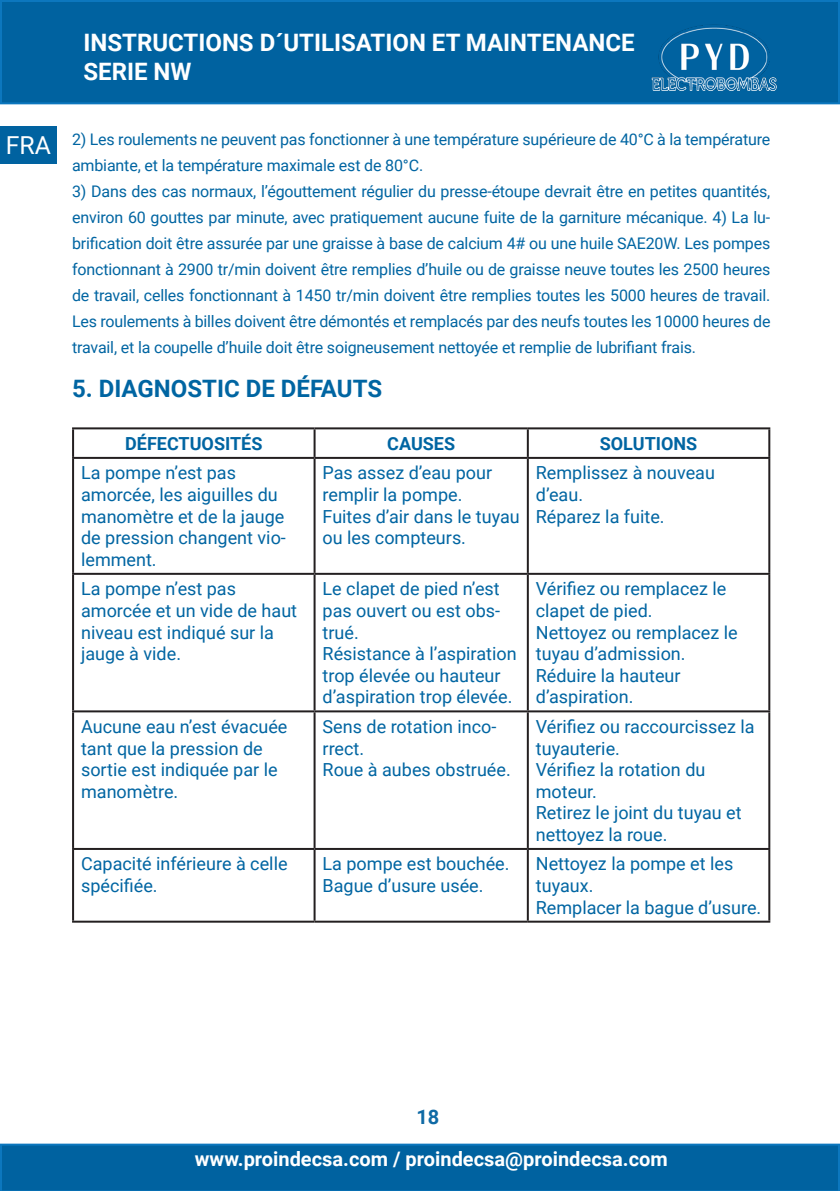
<style>
.page{position:relative;width:840px;height:1191px;background:#fff}
.page>*{position:absolute;margin:0;border:0;box-sizing:border-box;transform-origin:0 0}
.t1{font:700 24px/28.8px "Roboto";color:#fff}
.t2{font:700 24px "Roboto";color:#0065a2}
.t3{font:700 20px "Roboto";color:#fff}
.t4{font:700 20px "Roboto";color:#0f6aa5}
.t5{font:18px/21.6px "Roboto";color:#0065a2}
.t6{font:700 18px "Roboto";color:#0065a2}
.t7{font:16px/26px "Roboto";letter-spacing:-.01em;color:#0065a2}
.s1{font-size:24.8px;color:#fff}
</style>
<div class="page">
<div style="left:0;top:0;width:839px;height:104px;background:#0062a0;border:2px solid #0c77be"></div>
<svg style="left:0;top:1143px;width:839px;height:48px;background:#0465a2"></svg>
<img style="left:651px;top:24px;width:126px;height:67px">
<div style="left:0;top:126px;width:57px;height:37px;background:#0062a0"></div>
<hr style="left:72px;top:427px;width:242px;height:2px;background:#231f20">
<hr style="left:72px;top:429px;width:2px;height:28px;background:#231f20">
<hr style="left:314px;top:427px;width:213px;height:2px;background:#231f20">
<hr style="left:313px;top:429px;width:2px;height:28px;background:#231f20">
<hr style="left:527px;top:427px;width:242px;height:2px;background:#231f20">
<hr style="left:526px;top:429px;width:2px;height:28px;background:#231f20">
<hr style="left:767px;top:429px;width:2px;height:28px;background:#231f20">
<hr style="left:72px;top:457px;width:242px;height:2px;background:#231f20">
<hr style="left:72px;top:459px;width:2px;height:114px;background:#231f20">
<hr style="left:314px;top:457px;width:213px;height:2px;background:#231f20">
<hr style="left:313px;top:459px;width:2px;height:114px;background:#231f20">
<hr style="left:527px;top:457px;width:242px;height:2px;background:#231f20">
<hr style="left:526px;top:459px;width:2px;height:114px;background:#231f20">
<hr style="left:767px;top:459px;width:2px;height:114px;background:#231f20">
<hr style="left:72px;top:573px;width:242px;height:2px;background:#231f20">
<hr style="left:72px;top:575px;width:2px;height:135px;background:#231f20">
<hr style="left:314px;top:573px;width:213px;height:2px;background:#231f20">
<hr style="left:313px;top:575px;width:2px;height:135px;background:#231f20">
<hr style="left:527px;top:573px;width:242px;height:2px;background:#231f20">
<hr style="left:526px;top:575px;width:2px;height:135px;background:#231f20">
<hr style="left:767px;top:575px;width:2px;height:135px;background:#231f20">
<hr style="left:72px;top:710px;width:242px;height:2px;background:#231f20">
<hr style="left:72px;top:712px;width:2px;height:136px;background:#231f20">
<hr style="left:314px;top:710px;width:213px;height:2px;background:#231f20">
<hr style="left:313px;top:712px;width:2px;height:136px;background:#231f20">
<hr style="left:527px;top:710px;width:242px;height:2px;background:#231f20">
<hr style="left:526px;top:712px;width:2px;height:136px;background:#231f20">
<hr style="left:767px;top:712px;width:2px;height:136px;background:#231f20">
<hr style="left:72px;top:848px;width:242px;height:2px;background:#231f20">
<hr style="left:72px;top:850px;width:2px;height:70px;background:#231f20">
<hr style="left:314px;top:848px;width:213px;height:2px;background:#231f20">
<hr style="left:313px;top:850px;width:2px;height:70px;background:#231f20">
<hr style="left:527px;top:848px;width:242px;height:2px;background:#231f20">
<hr style="left:526px;top:850px;width:2px;height:70px;background:#231f20">
<hr style="left:767px;top:850px;width:2px;height:70px;background:#231f20">
<hr style="left:72px;top:920px;width:242px;height:2px;background:#231f20">
<hr style="left:314px;top:920px;width:213px;height:2px;background:#231f20">
<hr style="left:527px;top:920px;width:242px;height:2px;background:#231f20">
<h1 class="t1" style="left:83px;top:27px;width:552px">INSTRUCTIONS D´UTILISATION ET MAINTENANCE<br>SERIE NW</h1>
<p class="t7" style="left:72px;top:126px;width:699px;text-indent:-66px"><span class="s1">FRA</span> 2) Les roulements ne peuvent pas fonctionner à une température supérieure de 40°C à la température ambiante, et la température maximale est de 80°C.</p>
<p class="t7" style="left:72px;top:178px;width:699px;text-align:justify">3) Dans des cas normaux, l’égouttement régulier du presse-étoupe devrait être en petites quantités, environ 60 gouttes par minute, avec pratiquement aucune fuite de la garniture mécanique. 4) La lu&shy;brification doit être assurée par une graisse à base de calcium 4# ou une huile SAE20W. Les pompes fonctionnant à 2900 tr/min doivent être remplies d’huile ou de graisse neuve toutes les 2500 heures de travail, celles fonctionnant à 1450 tr/min doivent être remplies toutes les 5000 heures de travail.<br>Les roulements à billes doivent être démontés et remplacés par des neufs toutes les 10000 heures de travail, et la coupelle d’huile doit être soigneusement nettoyée et remplie de lubrifiant frais.</p>
<p class="t2" style="left:72px;top:372px;width:311px">5. DIAGNOSTIC DE DÉFAUTS</p>
<p class="t6" style="left:125px;top:431px;width:139px">DÉFECTUOSITÉS</p>
<p class="t6" style="left:387px;top:431px;width:69px">CAUSES</p>
<p class="t6" style="left:599px;top:431px;width:99px">SOLUTIONS</p>
<p class="t5" style="left:81px;top:461px;width:206px">La pompe n’est pas amorcée, les aiguilles du manomètre et de la jauge de pression changent vio&shy;lemment.</p>
<p class="t5" style="left:322px;top:461px;width:171px">Pas assez d’eau pour remplir la pompe.</p>
<p class="t5" style="left:535px;top:461px;width:180px">Remplissez à nouveau d’eau.</p>
<p class="t5" style="left:535px;top:505px;width:130px">Réparez la fuite.</p>
<p class="t5" style="left:322px;top:505px;width:199px">Fuites d’air dans le tuyau ou les compteurs.</p>
<p class="t5" style="left:81px;top:577px;width:217px">La pompe n’est pas amorcée et un vide de haut niveau est indiqué sur la jauge à vide.</p>
<p class="t5" style="left:322px;top:577px;width:179px;text-align:justify">Le clapet de pied n’est pas ouvert ou est obs&shy;trué.</p>
<p class="t5" style="left:322px;top:642px;width:195px">Résistance à l’aspiration trop élevée ou hauteur d’aspiration trop élevée.</p>
<p class="t5" style="left:81px;top:715px;width:208px">Aucune eau n’est évacuée tant que la pression de sortie est indiquée par le manomètre.</p>
<p class="t5" style="left:322px;top:715px;width:175px">Sens de rotation inco&shy;rrect.</p>
<p class="t5" style="left:322px;top:758px;width:189px">Roue à aubes obstruée.</p>
<p class="t5" style="left:81px;top:852px;width:208px">Capacité inférieure à celle spécifiée.</p>
<p class="t5" style="left:322px;top:852px;width:188px">La pompe est bouchée.</p>
<p class="t5" style="left:322px;top:874px;width:162px">Bague d’usure usée.</p>
<p class="t5" style="left:535px;top:577px;width:192px">Vérifiez ou remplacez le clapet de pied.</p>
<p class="t5" style="left:535px;top:620px;width:203px">Nettoyez ou remplacez le tuyau d’admission.</p>
<p class="t5" style="left:535px;top:664px;width:146px">Réduire la hauteur d’aspiration.</p>
<p class="t5" style="left:535px;top:715px;width:220px">Vérifiez ou raccourcissez la tuyauterie.</p>
<p class="t5" style="left:535px;top:758px;width:171px">Vérifiez la rotation du moteur.</p>
<p class="t5" style="left:535px;top:801px;width:207px">Retirez le joint du tuyau et nettoyez la roue.</p>
<p class="t5" style="left:535px;top:852px;width:199px">Nettoyez la pompe et les tuyaux.</p>
<p class="t5" style="left:535px;top:895px;width:227px">Remplacer la bague d’usure.</p>
<p class="t4" style="left:416px;top:1103px;width:24px">18</p>
<p class="t3" style="left:195px;top:1144px;width:474px">www.proindecsa.com / proindecsa@proindecsa.com</p>
</div>
